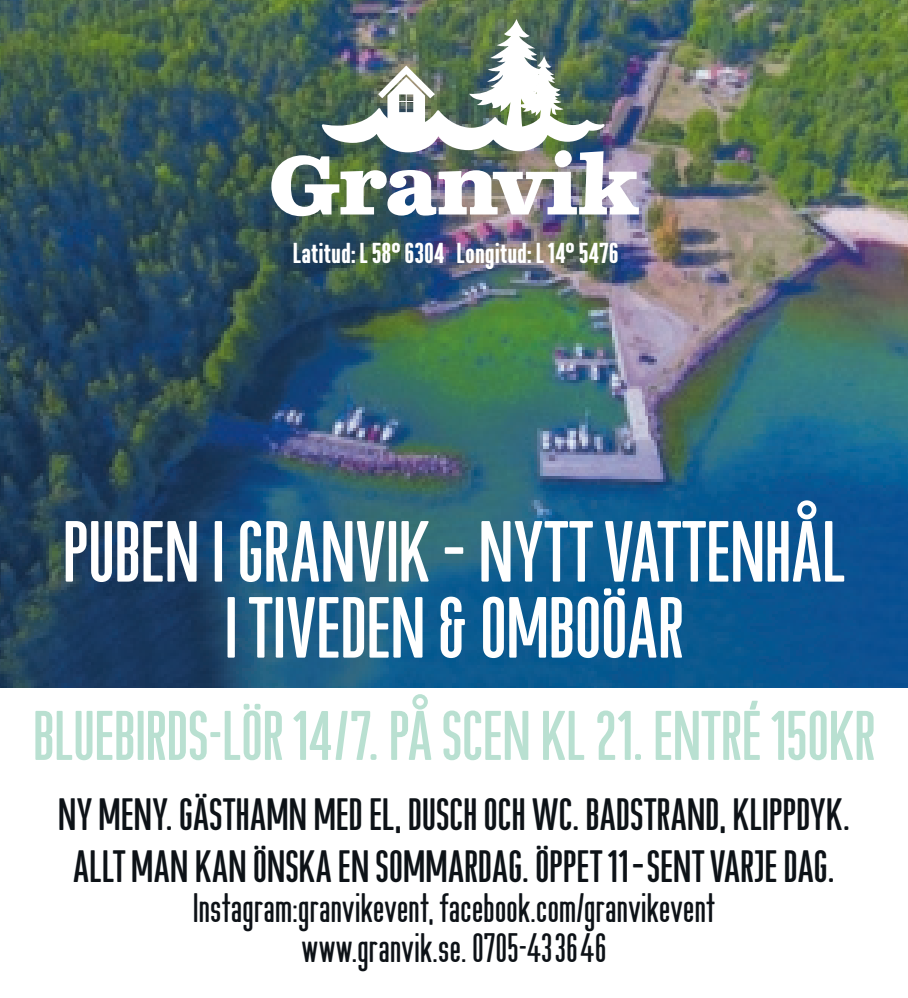
<style>
.page{position:relative;width:908px;height:998px;background:#fff}
.page>*{position:absolute;margin:0;border:0;box-sizing:border-box;transform-origin:0 0}
.t1{font:500 84px/76px "Cst Berlin East";letter-spacing:.005em;color:#fff;text-align:center}
.t2{font:500 68px "Cst Berlin East";letter-spacing:.005em;color:#b9e0d1}
.t3{font:500 44px/52px "Cst Berlin East";letter-spacing:.01em;color:#0d1217;text-align:center}
.t4{font:40px "Cst Berlin East Original";letter-spacing:.01em;color:#0d1217}
.t5{font:700 28px "Cst Berlin East";letter-spacing:.025em;color:#fff}
</style>
<div class="page">
<img style="left:0;top:0;width:907px;height:687px">
<img style="left:271px;top:19px;width:367px;height:197px">
<p class="t5" style="left:293px;top:235px;width:327px">Latitud: L 58° 6304 Longitud: L 14° 5476</p>
<p class="t1" style="left:63px;top:512px;width:783px">PUBEN I GRANVIK – NYTT VATTENHÅL<br>I TIVEDEN &amp; OMBOÖAR</p>
<p class="t2" style="left:33px;top:694px;width:842px">BLUEBIRDS-LÖR 14/7. PÅ SCEN KL 21. ENTRÉ 150KR</p>
<p class="t3" style="left:58px;top:787px;width:792px">NY MENY. GÄSTHAMN MED EL, DUSCH OCH WC. BADSTRAND, KLIPPDYK.<br>ALLT MAN KAN ÖNSKA EN SOMMARDAG. ÖPPET 11–SENT VARJE DAG.</p>
<p class="t4" style="left:193px;top:883px;width:523px">Instagram:granvikevent, facebook.com/granvikevent</p>
<p class="t4" style="left:302px;top:923px;width:306px">www.granvik.se. 0705-433646</p>
</div>
